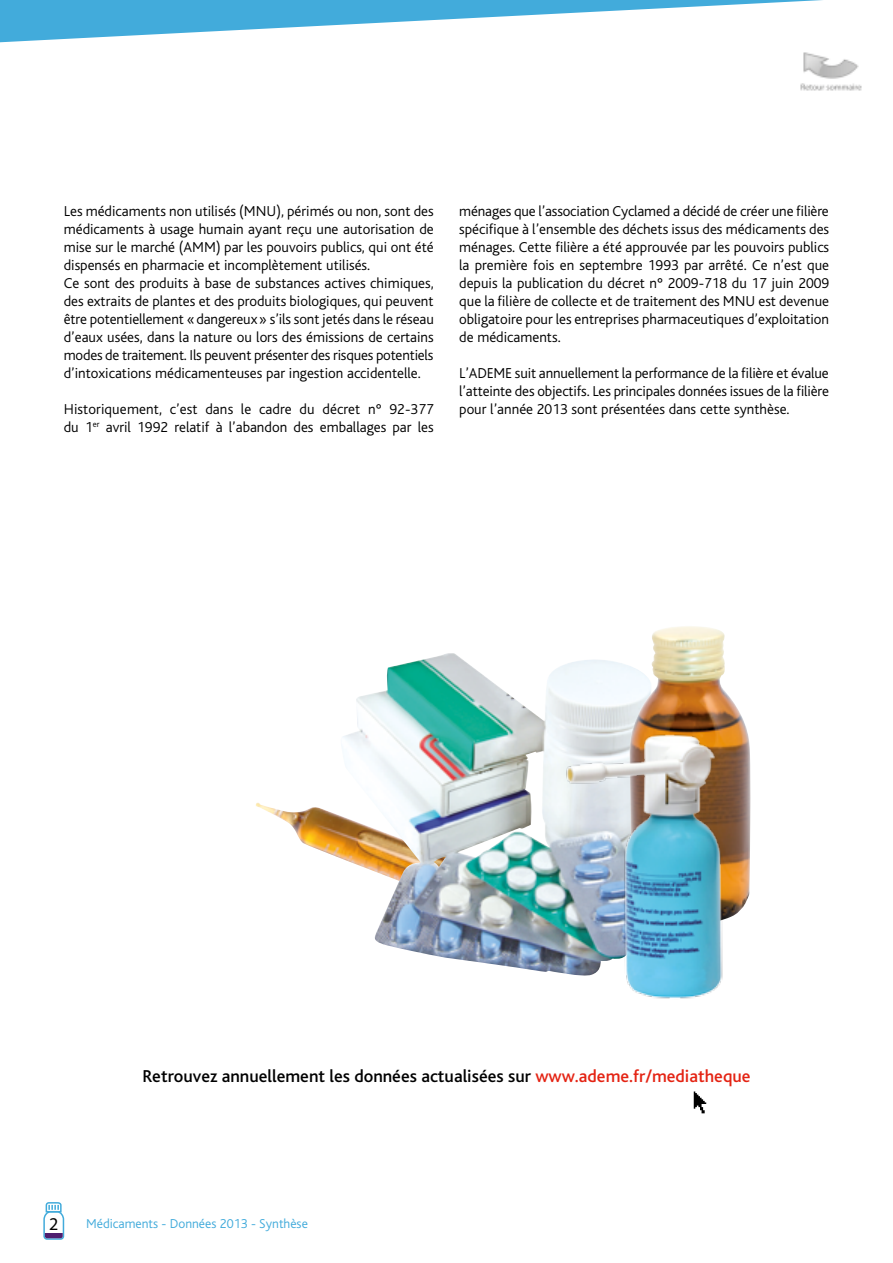
<style>
.page{position:relative;width:893px;height:1263px;background:#fff}
.page>*{position:absolute;margin:0;border:0;box-sizing:border-box;transform-origin:0 0}
.t1{font:500 18px "Bliss";color:#000}
.t2{font:18px "Myriad Pro";color:#000}
.t3{font:300 15px/18px "Bliss";color:#000}
.t4{font:300 13.5px "Bliss";color:#42abdb}
.s1{color:#e42313}
</style>
<div class="page">
<svg style="left:0;top:0;width:823px;height:42px"></svg>
<svg style="left:43px;top:1202px;width:21px;height:38px"></svg>
<img style="left:256px;top:803px;width:84px;height:55px">
<img style="left:340px;top:653px;width:290px;height:320px">
<img style="left:630px;top:626px;width:121px;height:280px">
<img style="left:558px;top:706px;width:186px;height:293px">
<svg style="left:693px;top:1091px;width:14px;height:23px"></svg>
<img style="left:800px;top:52px;width:62px;height:39px">
<p class="t3" style="left:64px;top:202px;width:372px">Les médicaments non utilisés (MNU), périmés ou non, sont des médicaments à usage humain ayant reçu une autorisation de mise sur le marché (AMM) par les pouvoirs publics, qui ont été dispensés en pharmacie et incomplètement utilisés.<br>Ce sont des produits à base de substances actives chimiques, des extraits de plantes et des produits biologiques, qui peuvent être potentiellement «dangereux» s’ils sont jetés dans le réseau d’eaux usées, dans la nature ou lors des émissions de certains modes de traitement. Ils peuvent présenter des risques potentiels d’intoxications médicamenteuses par ingestion accidentelle.</p>
<p class="t3" style="left:64px;top:400px;width:372px">Historiquement, c’est dans le cadre du décret n° 92-377 du 1<sup>er</sup> avril 1992 relatif à l’abandon des emballages par les</p>
<p class="t3" style="left:459px;top:202px;width:371px;text-align:justify">ménages que l’association Cyclamed a décidé de créer une filière spécifique à l’ensemble des déchets issus des médicaments des ménages. Cette filière a été approuvée par les pouvoirs publics la première fois en septembre 1993 par arrêté. Ce n’est que depuis la publication du décret n° 2009-718 du 17 juin 2009 que la filière de collecte et de traitement des MNU est devenue obligatoire pour les entreprises pharmaceutiques d’exploitation de médicaments.</p>
<p class="t3" style="left:459px;top:364px;width:371px;text-align:justify">L’ADEME suit annuellement la performance de la filière et évalue l’atteinte des objectifs. Les principales données issues de la filière pour l’année 2013 sont présentées dans cette synthèse.</p>
<p class="t1" style="left:142px;top:1067px;width:610px">Retrouvez annuellement les données actualisées sur <span class="s1">www.ademe.fr/mediatheque</span></p>
<p class="t2" style="left:49px;top:1214px;width:11px">2</p>
<p class="t4" style="left:86px;top:1217px;width:223px">Médicaments - Données 2013 - Synthèse</p>
</div>
